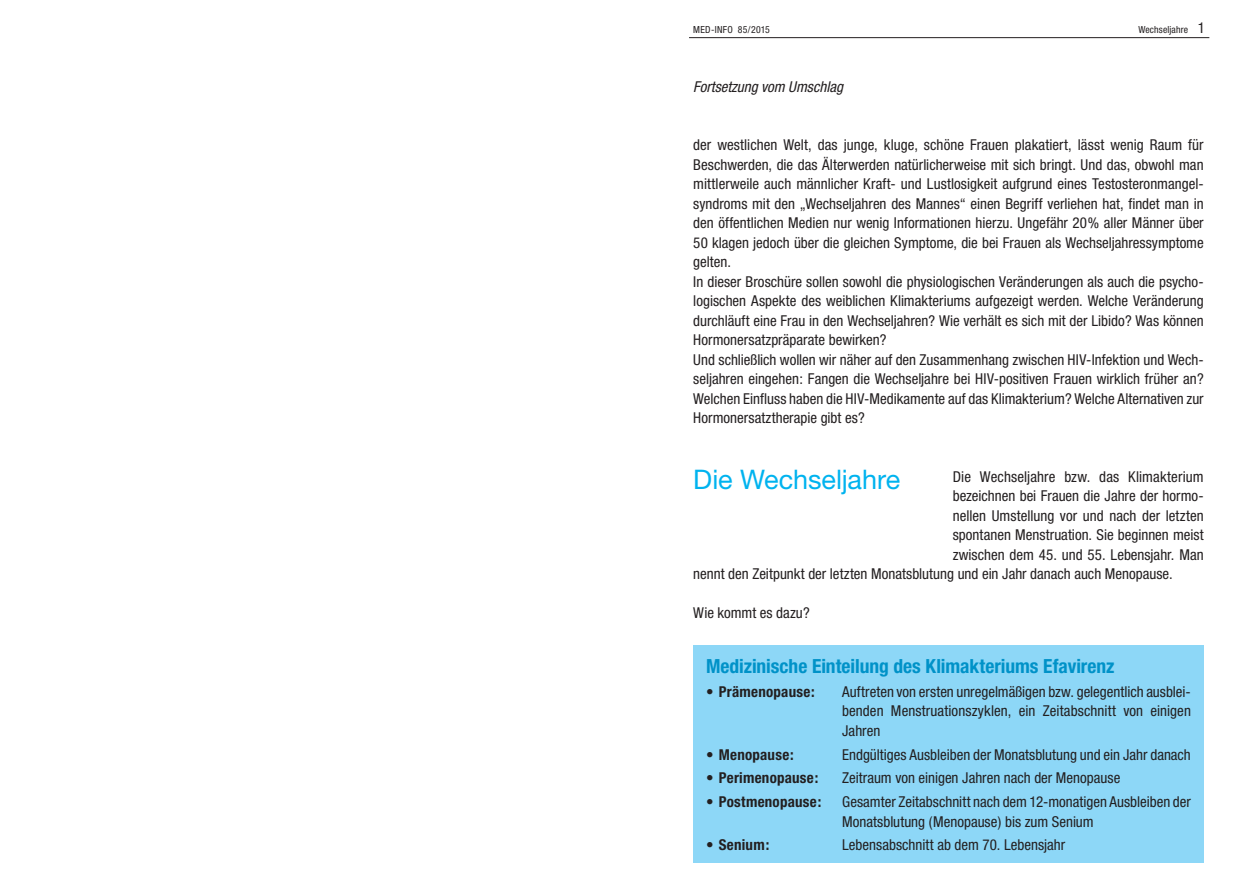
<style>
.page{position:relative;width:1259px;height:893px;background:#fff}
.page>*{position:absolute;margin:0;border:0;box-sizing:border-box;transform-origin:0 0}
.t1{font:27px "Helvetica Neue";letter-spacing:-.005em;color:#00b3ef}
.t2{font:700 condensed 19.5px "Helvetica Neue";color:#0092c8}
.t3{font:condensed 15px/19.5px "Helvetica Neue";color:#231f20}
.t4{font:700 condensed 15px "Helvetica Neue";letter-spacing:.015em;color:#231f20}
.t5{font:italic condensed 15px "Helvetica Neue";color:#231f20}
.t6{font:condensed 9.75px "Helvetica Neue";letter-spacing:.015em;color:#231f20}
.s1{font-size:15px}
.s2{font-weight:400}
</style>
<div class="page">
<hr style="left:689px;top:37px;width:520px;height:1px;background:#231f20">
<div style="left:693px;top:645px;width:510px;height:218px;background:#8dd7f7"></div>
<p class="t6" style="left:693px;top:24px;width:78px">MED-INFO 85/2015</p>
<p class="t6" style="left:1138px;top:24px;width:68px">Wechseljahre <span class="s1">1</span></p>
<p class="t5" style="left:693px;top:78px;width:151px">Fortsetzung vom Umschlag</p>
<p class="t3" style="left:693px;top:135px;width:512px">der westlichen Welt, das junge, kluge, schöne Frauen plakatiert, lässt wenig Raum für Beschwerden, die das Älterwerden natürlicherweise mit sich bringt. Und das, obwohl man mittlerweile auch männlicher Kraft- und Lustlosigkeit aufgrund eines Testosteronmangel&shy;syndroms mit den „Wechseljahren des Mannes“ einen Begriff verliehen hat, findet man in den öffentlichen Medien nur wenig Informationen hierzu. Ungefähr 20% aller Männer über 50 klagen jedoch über die gleichen Symptome, die bei Frauen als Wechseljahressymptome gelten.<br>In dieser Broschüre sollen sowohl die physiologischen Veränderungen als auch die psycho&shy;logischen Aspekte des weiblichen Klimakteriums aufgezeigt werden. Welche Veränderung durchläuft eine Frau in den Wechseljahren? Wie verhält es sich mit der Libido? Was können Hormonersatzpräparate bewirken?<br>Und schließlich wollen wir näher auf den Zusammenhang zwischen HIV-Infektion und Wech&shy;seljahren eingehen: Fangen die Wechseljahre bei HIV-positiven Frauen wirklich früher an?<br>Welchen Einfluss haben die HIV-Medikamente auf das Klimakterium? Welche Alternativen zur Hormonersatztherapie gibt es?</p>
<h1 class="t1" style="left:693px;top:464px;width:208px">Die Wechseljahre</h1>
<p class="t3" style="left:952px;top:467px;width:252px">Die Wechseljahre bzw. das Klimakterium</p>
<p class="t3" style="left:952px;top:486px;width:252px">bezeichnen bei Frauen die Jahre der hormo-</p>
<p class="t3" style="left:952px;top:506px;width:252px">nellen Umstellung vor und nach der letzten</p>
<p class="t3" style="left:952px;top:525px;width:252px">spontanen Menstruation. Sie beginnen meist</p>
<p class="t3" style="left:952px;top:545px;width:252px">zwischen dem 45. und 55. Lebensjahr. Man</p>
<p class="t3" style="left:693px;top:564px;width:481px">nennt den Zeitpunkt der letzten Monatsblutung und ein Jahr danach auch Menopause.</p>
<p class="t3" style="left:693px;top:603px;width:118px">Wie kommt es dazu?</p>
<h2 class="t2" style="left:706px;top:654px;width:410px">Medizinische Einteilung des Klimakteriums Efavirenz</h2>
<p class="t4" style="left:706px;top:682px;width:110px"><span class="s2">•</span> Prämenopause:</p>
<p class="t3" style="left:842px;top:682px;width:350px;text-align:justify">Auftreten von ersten unregelmäßigen bzw. gelegentlich ausblei&shy;benden Menstruationszyklen, ein Zeitabschnitt von einigen Jahren</p>
<p class="t4" style="left:706px;top:745px;width:89px"><span class="s2">•</span> Menopause:</p>
<p class="t3" style="left:842px;top:744px;width:350px">Endgültiges Ausbleiben der Monatsblutung und ein Jahr danach</p>
<p class="t4" style="left:706px;top:769px;width:114px"><span class="s2">•</span> Perimenopause:</p>
<p class="t3" style="left:842px;top:768px;width:280px">Zeitraum von einigen Jahren nach der Menopause</p>
<p class="t4" style="left:706px;top:793px;width:117px"><span class="s2">•</span> Postmenopause:</p>
<p class="t3" style="left:842px;top:792px;width:350px">Gesamter Zeitabschnitt nach dem 12-monatigen Ausbleiben der<br>Monatsblutung (Menopause) bis zum Senium</p>
<p class="t4" style="left:706px;top:836px;width:65px"><span class="s2">•</span> Senium:</p>
<p class="t3" style="left:842px;top:835px;width:225px">Lebensabschnitt ab dem 70. Lebensjahr</p>
</div>
